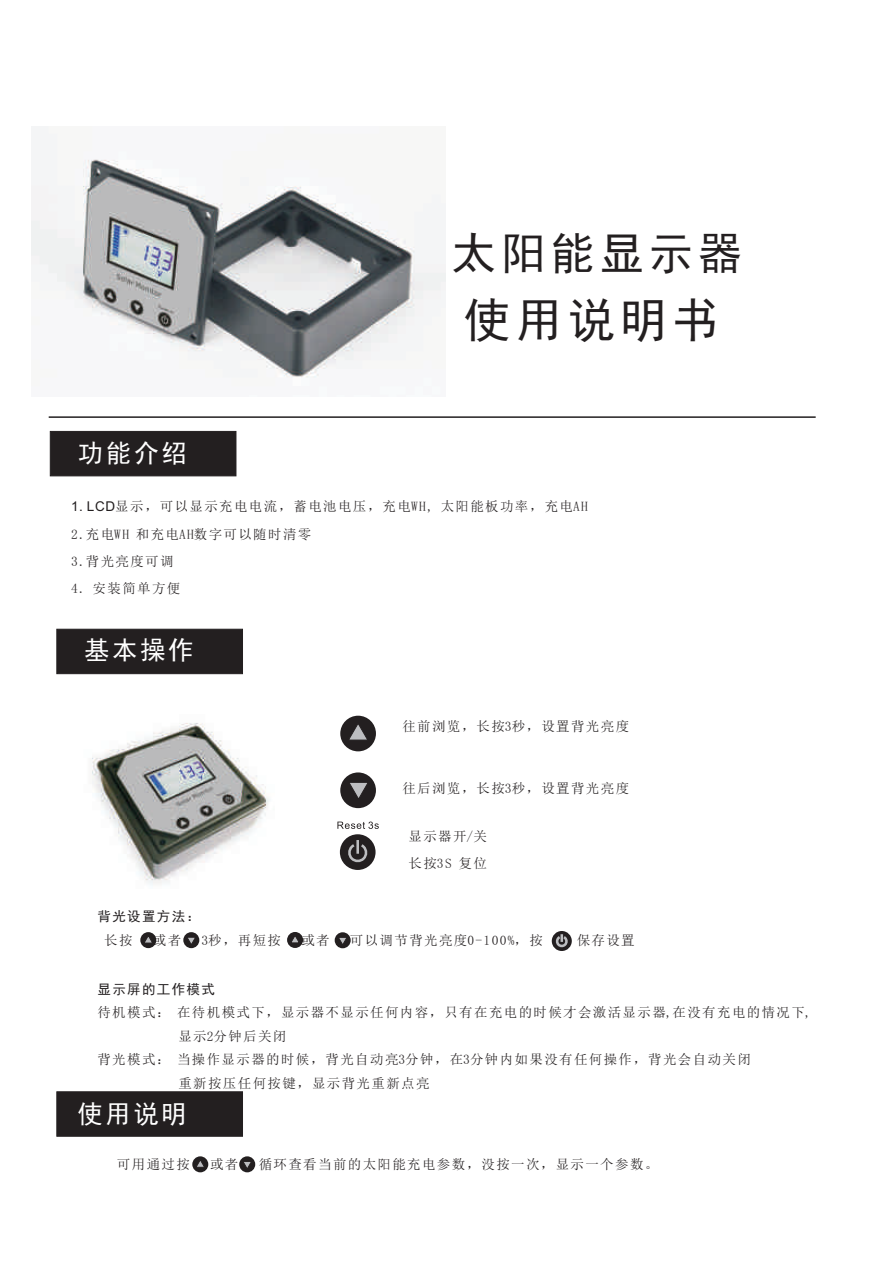
<style>
.page{position:relative;width:893px;height:1263px;background:#fff}
.page>*{position:absolute;margin:0;border:0;box-sizing:border-box;transform-origin:0 0}
.t1{font:47.4px "Sim Hei";letter-spacing:.1em;color:#231f20}
.t2{font:44.7px "Sim Hei";letter-spacing:.1em;color:#231f20}
.t3{font:25.35px "Sim Hei";letter-spacing:.1em;color:#fff}
.t4{font:13.5px/27.5px "Sim Sun";letter-spacing:.1em;color:#231f20}
.t5{font:13.5px "Sim Hei";letter-spacing:.1em;color:#231f20}
.s1{font-family:"Arial"}
</style>
<div class="page">
<hr style="left:49px;top:416px;width:767px;height:2px;background:#231f20">
<img style="left:32px;top:126px;width:413px;height:252px">
<div style="left:50px;top:431px;width:186px;height:45px;background:#231f20"></div>
<div style="left:340px;top:716px;width:36px;height:35px;background:#231f20;border-radius:50%"></div>
<svg style="left:349px;top:724px;width:18px;height:16px"></svg>
<div style="left:340px;top:772px;width:36px;height:36px;background:#231f20;border-radius:50%"></div>
<svg style="left:350px;top:782px;width:17px;height:16px"></svg>
<div style="left:340px;top:834px;width:36px;height:36px;background:#231f20;border-radius:50%"></div>
<svg style="left:345px;top:844px;width:23px;height:21px"></svg>
<hr style="left:356px;top:840px;width:3px;height:14px;background:#bcbdc0">
<svg style="left:337px;top:821px;width:42px;height:8px"></svg>
<img style="left:92px;top:723px;width:177px;height:162px">
<div style="left:57px;top:629px;width:186px;height:45px;background:#231f20"></div>
<div style="left:140px;top:932px;width:16px;height:16px;background:#231f20;border-radius:50%"></div>
<svg style="left:145px;top:937px;width:7px;height:6px"></svg>
<div style="left:183px;top:932px;width:16px;height:16px;background:#231f20;border-radius:50%"></div>
<svg style="left:188px;top:937px;width:7px;height:7px"></svg>
<div style="left:287px;top:932px;width:16px;height:16px;background:#231f20;border-radius:50%"></div>
<svg style="left:292px;top:937px;width:6px;height:6px"></svg>
<div style="left:335px;top:932px;width:16px;height:16px;background:#231f20;border-radius:50%"></div>
<svg style="left:339px;top:937px;width:7px;height:7px"></svg>
<svg style="left:552px;top:931px;width:20px;height:20px"></svg>
<svg style="left:553px;top:934px;width:17px;height:16px"></svg>
<div style="left:57px;top:1091px;width:186px;height:45px;background:#231f20"></div>
<svg style="left:192px;top:1156px;width:16px;height:16px"></svg>
<svg style="left:195px;top:1159px;width:10px;height:9px"></svg>
<div style="left:239px;top:1156px;width:16px;height:16px;background:#231f20;border-radius:50%"></div>
<svg style="left:244px;top:1162px;width:7px;height:6px"></svg>
<h2 class="t2" style="left:452px;top:231px;width:292px">太阳能显示器</h2>
<h1 class="t1" style="left:464px;top:297px;width:257px">使用说明书</h1>
<h3 class="t3" style="left:78px;top:440px;width:111px">功能介绍</h3>
<p class="t4" style="left:71px;top:492px;width:518px"><span class="s1">1. LCD</span>显示，可以显示充电电流，蓄电池电压，充电WH, 太阳能板功率，充电AH<br>2.充电WH 和充电AH数字可以随时清零<br>3.背光亮度可调</p>
<p class="t4" style="left:71px;top:574px;width:111px">4. 安装简单方便</p>
<h3 class="t3" style="left:84px;top:637px;width:111px">基本操作</h3>
<p class="t4" style="left:402px;top:712px;width:228px">往前浏览，长按3秒，设置背光亮度</p>
<p class="t4" style="left:402px;top:775px;width:228px">往后浏览，长按3秒，设置背光亮度</p>
<p class="t4" style="left:409px;top:822px;width:80px;line-height:27px">显示器开/关长按3S 复位</p>
<p class="t5" style="left:97px;top:909px;width:104px">背光设置方法：</p>
<p class="t4" style="left:104px;top:926px;width:30px">长按</p>
<p class="t4" style="left:153px;top:926px;width:30px">或者</p>
<p class="t4" style="left:201px;top:926px;width:81px">3秒，再短按</p>
<p class="t4" style="left:301px;top:926px;width:30px">或者</p>
<p class="t4" style="left:350px;top:926px;width:195px">可以调节背光亮度0-100%，按</p>
<p class="t4" style="left:577px;top:926px;width:60px">保存设置</p>
<p class="t5" style="left:97px;top:982px;width:119px">显示屏的工作模式</p>
<p class="t4" style="left:97px;top:998px;width:716px">待机模式： 在待机模式下，显示器不显示任何内容，只有在充电的时候才会激活显示器,在没有充电的情况下,</p>
<p class="t4" style="left:178px;top:1022px;width:109px">显示2分钟后关闭</p>
<p class="t4" style="left:97px;top:1046px;width:655px">背光模式： 当操作显示器的时候，背光自动亮3分钟，在3分钟内如果没有任何操作，背光会自动关闭</p>
<p class="t4" style="left:178px;top:1069px;width:253px">重新按压任何按键，显示背光重新点亮</p>
<h3 class="t3" style="left:77px;top:1101px;width:111px">使用说明</h3>
<p class="t4" style="left:117px;top:1150px;width:74px">可用通过按</p>
<p class="t4" style="left:210px;top:1150px;width:30px">或者</p>
<p class="t4" style="left:259px;top:1150px;width:401px">循环查看当前的太阳能充电参数，没按一次，显示一个参数。</p>
</div>
